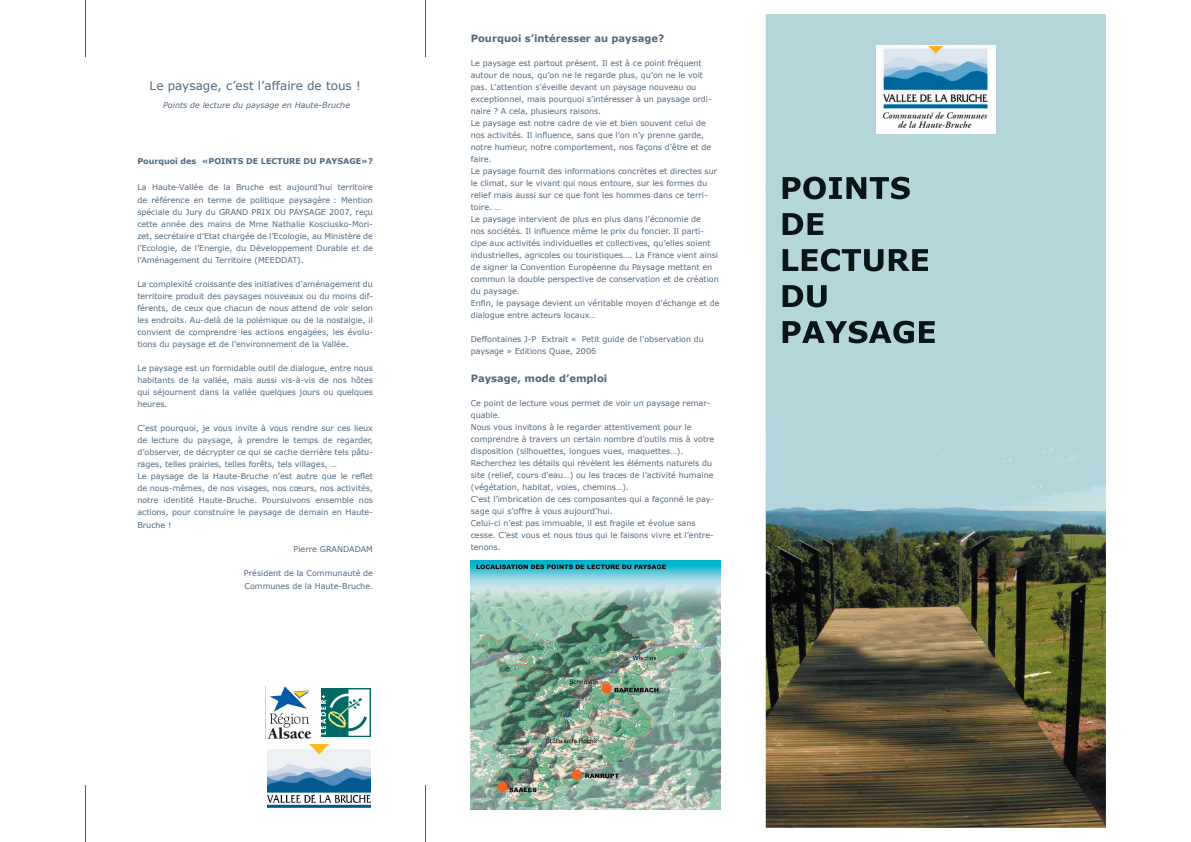
<style>
.page{position:relative;width:1191px;height:842px;background:#fff}
.page>*{position:absolute;margin:0;border:0;box-sizing:border-box;transform-origin:0 0}
.t1{font:12px "Verdana";color:#516980}
.t2{font:700 10px "Verdana";color:#516980}
.t3{font:8px/12px "Verdana";color:#516980}
.t4{font:italic 8px "Verdana";color:#516980}
.t5{font:700 8px "Verdana";color:#516980}
</style>
<div class="page">
<img style="left:471px;top:560px;width:249px;height:249px">
<img style="left:765px;top:14px;width:341px;height:814px">
<img style="left:876px;top:45px;width:119px;height:89px">
<img style="left:268px;top:686px;width:44px;height:52px">
<img style="left:321px;top:688px;width:49px;height:49px">
<img style="left:267px;top:744px;width:103px;height:63px">
<img style="left:782px;top:177px;width:129px;height:22px">
<img style="left:782px;top:213px;width:41px;height:22px">
<img style="left:782px;top:249px;width:148px;height:22px">
<img style="left:782px;top:285px;width:44px;height:22px">
<img style="left:782px;top:321px;width:152px;height:22px">
<hr style="left:425px;top:785px;width:1px;height:57px;background:#3f6379">
<hr style="left:425px;top:0;width:1px;height:57px;background:#3f6379">
<hr style="left:85px;top:785px;width:1px;height:57px;background:#3f6379">
<hr style="left:85px;top:0;width:1px;height:57px;background:#3f6379">
<h1 class="t1" style="left:150px;top:78px;width:213px">Le paysage, c’est l’affaire de tous !</h1>
<p class="t4" style="left:163px;top:100px;width:188px">Points de lecture du paysage en Haute-Bruche</p>
<p class="t5" style="left:137px;top:156px;width:237px">Pourquoi des «POINTS DE LECTURE DU PAYSAGE»?</p>
<p class="t3" style="left:137px;top:180px;width:237px;line-height:13px">La Haute-Vallée de la Bruche est aujourd’hui territoire de référence en terme de politique paysagère : Mention</p>
<p class="t3" style="left:137px;top:206px;width:237px;text-align:justify">spéciale du Jury du GRAND PRIX DU PAYSAGE 2007, reçu cette année des mains de Mme Nathalie Kosciusko-Mori&shy;zet, secrétaire d’Etat chargée de l’Ecologie, au Ministère de l’Ecologie, de l’Energie, du Développement Durable et de l’Aménagement du Territoire (MEEDDAT).</p>
<p class="t3" style="left:137px;top:278px;width:237px;text-align:justify">La complexité croissante des initiatives d’aménagement du territoire produit des paysages nouveaux ou du moins dif&shy;férents, de ceux que chacun de nous attend de voir selon les endroits. Au-delà de la polémique ou de la nostalgie, il convient de comprendre les actions engagées, les évolu&shy;tions du paysage et de l’environnement de la Vallée.</p>
<p class="t3" style="left:137px;top:362px;width:237px;text-align:justify">Le paysage est un formidable outil de dialogue, entre nous habitants de la vallée, mais aussi vis-à-vis de nos hôtes qui séjournent dans la vallée quelques jours ou quelques heures.</p>
<p class="t3" style="left:137px;top:422px;width:237px">C’est pourquoi, je vous invite à vous rendre sur ces lieux de lecture du paysage, à prendre le temps de regarder, d’observer, de décrypter ce qui se cache derrière tels pâtu&shy;rages, telles prairies, telles forêts, tels villages, …<br>Le paysage de la Haute-Bruche n’est autre que le reflet de nous-mêmes, de nos visages, nos cœurs, nos activités, notre identité Haute-Bruche. Poursuivons ensemble nos actions, pour construire le paysage de demain en Haute-</p>
<p class="t3" style="left:137px;top:519px;width:35px">Bruche !</p>
<p class="t3" style="left:293px;top:543px;width:81px">Pierre GRANDADAM</p>
<p class="t3" style="left:244px;top:566px;width:131px;line-height:13px">Président de la Communauté de<br>Communes de la Haute-Bruche.</p>
<p class="t2" style="left:471px;top:32px;width:195px">Pourquoi s’intéresser au paysage?</p>
<p class="t3" style="left:471px;top:56px;width:250px">Le paysage est partout présent. Il est à ce point fréquent autour de nous, qu’on ne le regarde plus, qu’on ne le voit pas. L’attention s’éveille devant un paysage nouveau ou exceptionnel, mais pourquoi s’intéresser à un paysage ordi&shy;naire ? A cela, plusieurs raisons.<br>Le paysage est notre cadre de vie et bien souvent celui de nos activités. Il influence, sans que l’on n’y prenne garde, notre humeur, notre comportement, nos façons d’être et de faire.<br>Le paysage fournit des informations concrètes et directes sur le climat, sur le vivant qui nous entoure, sur les formes du relief mais aussi sur ce que font les hommes dans ce terri&shy;toire. …<br>Le paysage intervient de plus en plus dans l’économie de<br>nos sociétés. Il influence même le prix du foncier. Il parti&shy;cipe aux activités individuelles et collectives, qu’elles soient industrielles, agricoles ou touristiques…. La France vient ainsi de signer la Convention Européenne du Paysage mettant en commun la double perspective de conservation et de création du paysage.<br>Enfin, le paysage devient un véritable moyen d’échange et de dialogue entre acteurs locaux…</p>
<p class="t3" style="left:471px;top:332px;width:235px">Deffontaines J-P Extrait « Petit guide de l’observation du paysage » Editions Quae, 2006</p>
<p class="t2" style="left:471px;top:372px;width:138px">Paysage, mode d’emploi</p>
<p class="t3" style="left:471px;top:397px;width:245px">Ce point de lecture vous permet de voir un paysage remar&shy;quable.<br>Nous vous invitons à le regarder attentivement pour le comprendre à travers un certain nombre d’outils mis à votre disposition (silhouettes, longues vues, maquettes…).<br>Recherchez les détails qui révèlent les éléments naturels du site (relief, cours d’eau…) ou les traces de l’activité humaine (végétation, habitat, voies, chemins…).<br>C’est l’imbrication de ces composantes qui a façonné le pay&shy;sage qui s’offre à vous aujourd’hui.<br>Celui-ci n’est pas immuable, il est fragile et évolue sans cesse. C’est vous et nous tous qui le faisons vivre et l’entre&shy;tenons.</p>
</div>
